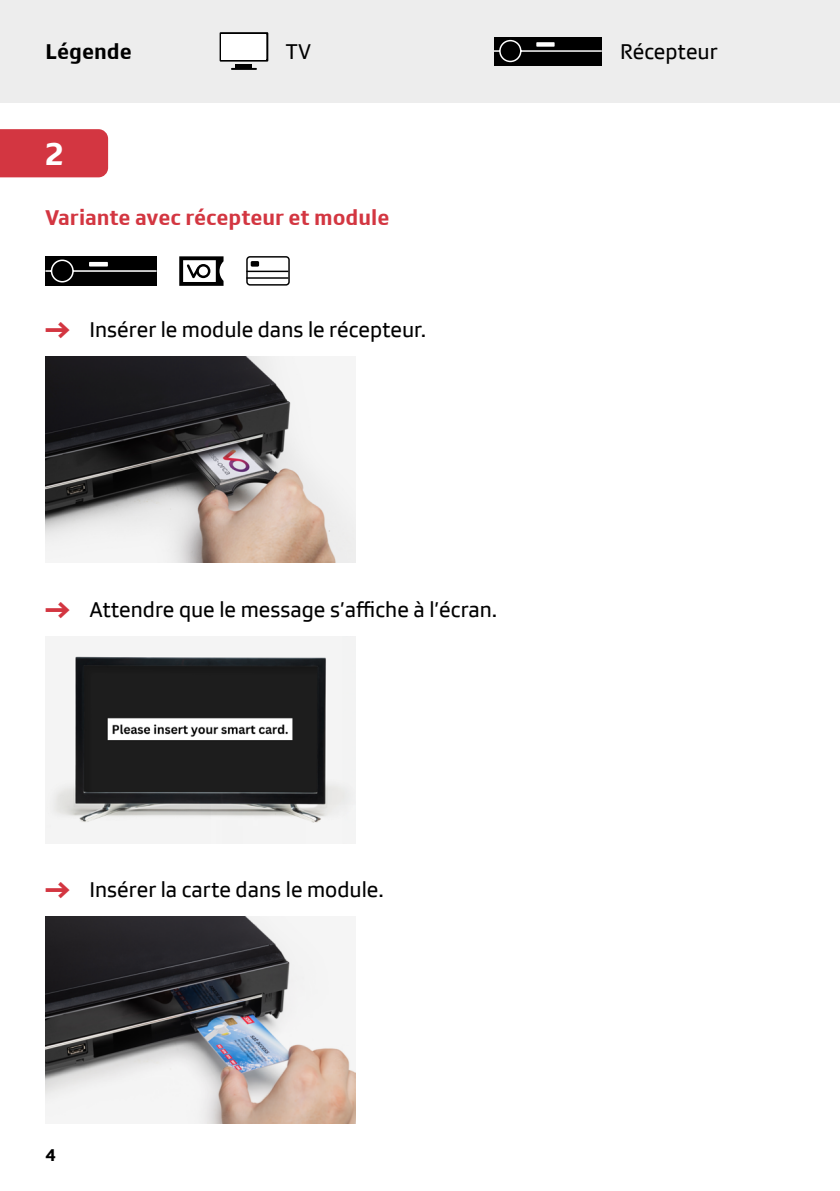
<style>
.page{position:relative;width:840px;height:1191px;background:#fff}
.page>*{position:absolute;margin:0;border:0;box-sizing:border-box;transform-origin:0 0}
.t1{font:700 34px "SRGSSR Type";color:#fff}
.body_11pt{font:22px "SRGSSR Type";color:#000}
.titel_11pt_red{font:700 22px "SRGSSR Type";color:#d33641}
.titel_11pt_red-2{font:700 22px "SRGSSR Type";color:#000}
.t2{font:700 18px "SRGSSR Type";color:#000}
.s1{font-family:"GT Walsheim";font-weight:700;font-size:34px;color:#d33641}
</style>
<div class="page">
<div style="left:45px;top:256px;width:111px;height:30px;background:#000"></div>
<svg style="left:45px;top:259px;width:111px;height:24px"></svg>
<hr style="left:89px;top:262px;width:19px;height:4px;background:#fff">
<svg style="left:179px;top:256px;width:44px;height:30px"></svg>
<div style="left:246px;top:256px;width:43px;height:29px;border:1px solid #000;border-radius:3px"></div>
<hr style="left:246px;top:271px;width:42px;height:1px;background:#000">
<hr style="left:246px;top:277px;width:42px;height:2px;background:#000">
<div style="left:250px;top:261px;width:9px;height:6px;background:#000"></div>
<div style="left:0;top:129px;width:108px;height:48px;background:#d33641"></div>
<div style="left:0;top:0;width:839px;height:102px;background:#ededed"></div>
<div style="left:493px;top:37px;width:108px;height:28px;background:#000"></div>
<svg style="left:493px;top:39px;width:108px;height:24px"></svg>
<div style="left:536px;top:42px;width:18px;height:5px;background:#fff"></div>
<svg style="left:219px;top:32px;width:49px;height:38px"></svg>
<hr style="left:236px;top:64px;width:16px;height:4px;background:#000">
<div style="left:221px;top:34px;width:45px;height:26px;background:#fff"></div>
<img style="left:45px;top:356px;width:310px;height:207px">
<img style="left:45px;top:636px;width:310px;height:207px">
<img style="left:45px;top:916px;width:310px;height:207px">
<p class="titel_11pt_red-2" style="left:45px;top:38px;width:88px">Légende</p>
<p class="body_11pt" style="left:285px;top:39px;width:27px">TV</p>
<p class="body_11pt" style="left:619px;top:39px;width:99px">Récepteur</p>
<p class="t1" style="left:45px;top:133px;width:21px">2</p>
<p class="titel_11pt_red" style="left:45px;top:204px;width:345px">Variante avec récepteur et module</p>
<p class="body_11pt" style="left:45px;top:317px;width:382px"><span class="s1">→</span> Insérer le module dans le récepteur.</p>
<p class="body_11pt" style="left:45px;top:597px;width:453px"><span class="s1">→</span> Attendre que le message sʼaffiche à lʼécran.</p>
<p class="body_11pt" style="left:45px;top:877px;width:340px"><span class="s1">→</span> Insérer la carte dans le module.</p>
<p class="t2" style="left:45px;top:1144px;width:12px">4</p>
</div>
